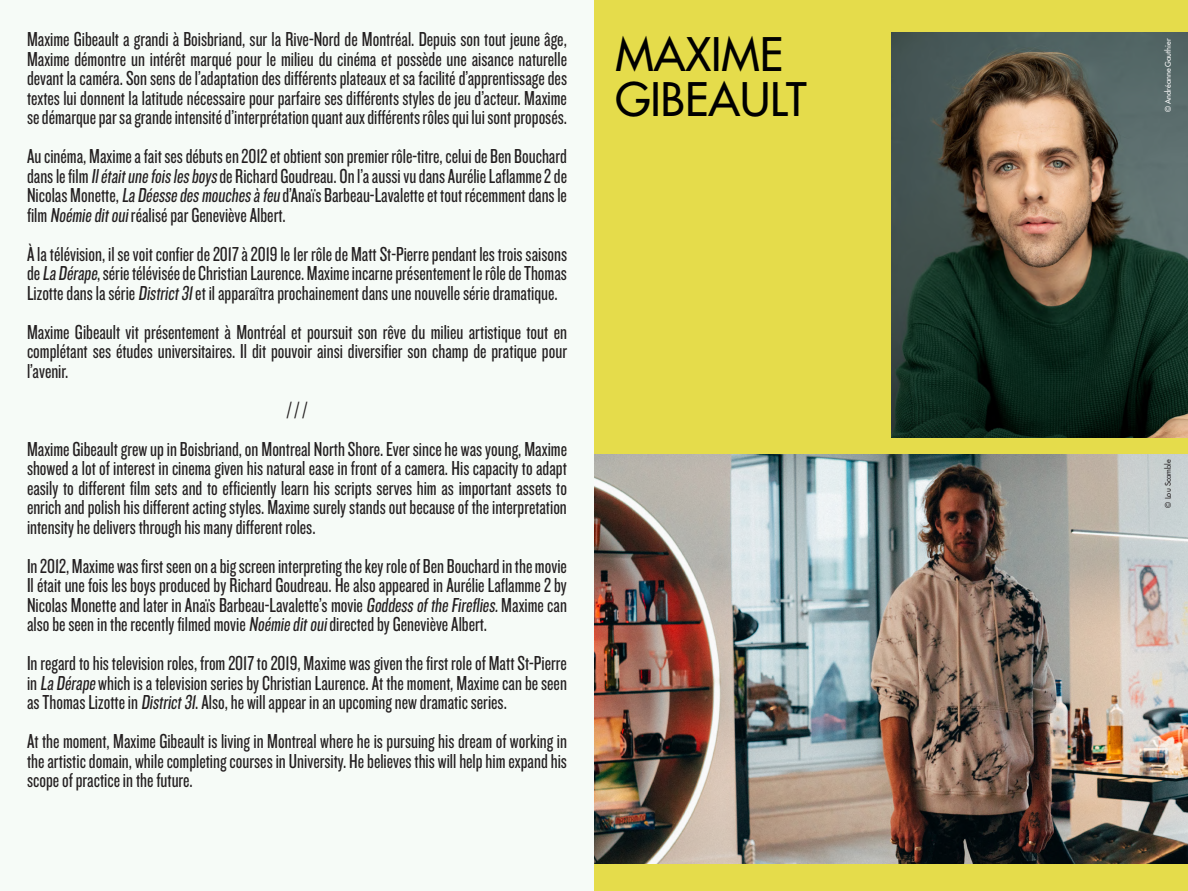
<style>
.page{position:relative;width:1188px;height:891px;background:#fff}
.page>*{position:absolute;margin:0;border:0;box-sizing:border-box;transform-origin:0 0}
.t1{font:45px/45px "Futura";color:#000}
.t2{font:21px/19.5px "Knockout HTF28 Junior Featherwt";color:#231f20;text-align:justify}
.t3{font:7.5px "Futura";color:#fff}
.t4{font:7.5px "Futura";color:#231f20}
.s1{font-family:"ITC Avant Garde Std";font-size:17.25px}
.s2{font-family:"ITC Avant Garde Std";font-size:13.5px}
</style>
<div class="page">
<div style="left:0;top:0;width:594px;height:891px;background:#f6fbf7"></div>
<div style="left:594px;top:0;width:594px;height:891px;background:#e5dc4b"></div>
<img style="left:594px;top:454px;width:594px;height:410px">
<img style="left:891px;top:32px;width:297px;height:406px">
<p class="t2" style="left:27px;top:30px;width:542px">Maxime Gibeault a grandi à Boisbriand, sur la Rive-Nord de Montréal. Depuis son tout jeune âge, Maxime démontre un intérêt marqué pour le milieu du cinéma et possède une aisance naturelle devant la caméra. Son sens de l’adaptation des différents plateaux et sa facilité d’apprentissage des textes lui donnent la latitude nécessaire pour parfaire ses différents styles de jeu d’acteur. Maxime se démarque par sa grande intensité d’interprétation quant aux différents rôles qui lui sont proposés.</p>
<p class="t2" style="left:27px;top:147px;width:542px">Au cinéma, Maxime a fait ses débuts en 2012 et obtient son premier rôle-titre, celui de Ben Bouchard dans le film Ilétaitune fois les boys de Richard Goudreau. On l’a aussi vu dans Aurélie Laflamme 2 de Nicolas Monette, La Déesse des mouches à feu d’Ana<span class="s1">ï</span>s Barbeau-Lavalette et tout récemment dans le film Noémie ditouiréalisé par Geneviève Albert.</p>
<p class="t2" style="left:27px;top:244px;width:542px">À la télévision, il se voit confier de 2017 à 2019 le 1er rôle de Matt St-Pierre pendant les trois saisons de La Dérape, série télévisée de Christian Laurence. Maxime incarne présentement le rôle de Thomas Lizotte dans la série District31et il appara<span class="s2">Î</span>tra prochainement dans une nouvelle série dramatique.</p>
<p class="t2" style="left:27px;top:322px;width:542px">Maxime Gibeault vit présentement à Montréal et poursuit son rêve du milieu artistique tout en complétant ses études universitaires. Il dit pouvoir ainsi diversifier son champ de pratique pour l’avenir.</p>
<p class="t2" style="left:27px;top:391px;width:542px;line-height:39px;text-align:center">/ / /<br>Maxime Gibeault grew up in Boisbriand, on Montreal North Shore. Ever since he was young, Maxime</p>
<p class="t2" style="left:27px;top:459px;width:542px">showed a lot of interest in cinema given his natural ease in front of a camera. His capacity to adapt easily to different film sets and to efficiently learn his scripts serves him as important assets to enrich and polish his different acting styles. Maxime surely stands out because of the interpretation intensity he delivers through his many different roles.</p>
<p class="t2" style="left:27px;top:556px;width:541px">In 2012, Maxime was first seen on a big screen interpreting the key role of Ben Bouchard in the movie Il était une fois les boys produced by Richard Goudreau. He also appeared in Aurélie Laflamme 2 by Nicolas Monette and later in Ana<span class="s1">ï</span>s Barbeau-Lavalette’s movie Goddess ofthe Fireflies.Maxime can also be seen in the recently filmed movie Noémie ditouidirected by Geneviève Albert.</p>
<p class="t2" style="left:27px;top:654px;width:541px">In regard to his television roles, from 2017 to 2019, Maxime was given the first role of Matt St-Pierre in La Dérape which is a television series by Christian Laurence. At the moment, Maxime can be seen as Thomas Lizotte in District31. Also, he will appear in an upcoming new dramatic series.</p>
<p class="t2" style="left:27px;top:732px;width:542px">At the moment, Maxime Gibeault is living in Montreal where he is pursuing his dream of working in the artistic domain, while completing courses in University. He believes this will help him expand his scope of practice in the future.</p>
<h1 class="t1" style="left:615px;top:32px;width:193px">MAXIME<br>GIBEAULT</h1>
<p class="t3" style="left:1163px;top:112px;width:75px;rotate:-90deg">© Andréanne Gauthier</p>
<p class="t4" style="left:1163px;top:508px;width:49px;rotate:-90deg">© Lou Scamble</p>
</div>
